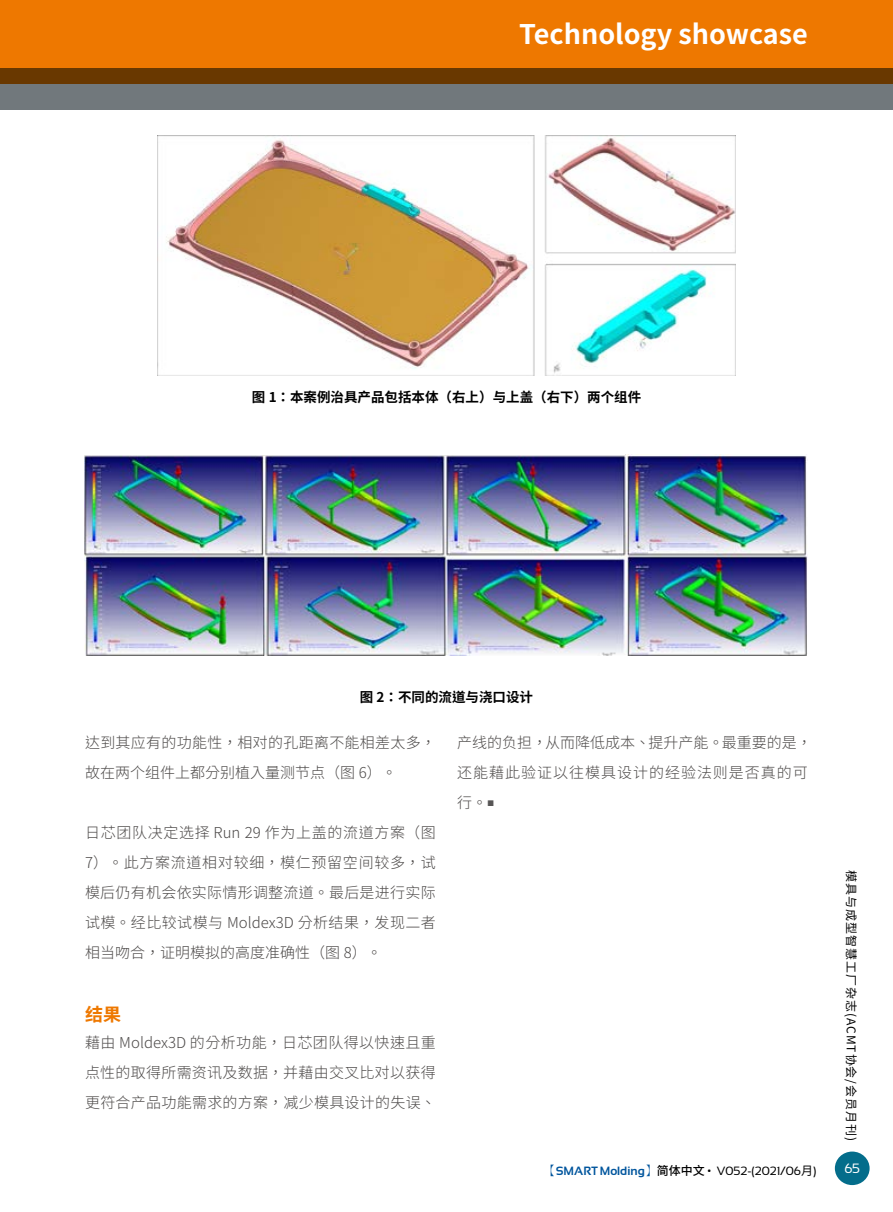
<style>
.page{position:relative;width:893px;height:1212px;background:#fff}
.page>*{position:absolute;margin:0;border:0;box-sizing:border-box;transform-origin:0 0}
.t1{font:700 27px "Noto Sans CJ Ktc";color:#fff}
.t2{font:700 18px "Noto Sans CJ Ktc";color:#ee7800}
.t3{font:300 15px/30px "Noto Sans CJ Ktc";letter-spacing:.02em;color:#4c4948;text-align:justify}
.t4{font:300 15px/30px "Noto Sans CJ Ktc";letter-spacing:.065em;color:#4c4948}
.t5{font:700 13.5px "Noto Sans CJ Ktc";color:#000}
.t6{font:13.5px "Sansation";color:#fff}
.t7{font:12px "Sansation";color:#000}
.t8{font:12px "Noto Sans CJ Ktc";letter-spacing:.08em;color:#000}
.s1{font-family:"Adobe Ming Std";font-weight:300;color:#00559d}
.s2{font-weight:700;color:#00559d}
.s3{font-family:"Noto Sans CJ Ktc";font-weight:500}
.s4{font-family:"Noto Sans CJ Ktc"}
</style>
<div class="page">
<div style="left:835px;top:1151px;width:35px;height:34px;background:#046d8b;border-radius:50%"></div>
<div style="left:0;top:0;width:893px;height:84px;background:#ee7800"></div>
<svg style="left:0;top:68px;width:893px;height:41px;background:#6d5f4b"></svg>
<img style="left:157px;top:135px;width:579px;height:240px">
<img style="left:85px;top:454px;width:723px;height:202px">
<h1 class="t1" style="left:519px;top:19px;width:290px">Technology showcase</h1>
<p class="t5" style="left:252px;top:389px;width:391px">图 1：本案例治具产品包括本体（右上）与上盖（右下）两个组件</p>
<p class="t5" style="left:360px;top:689px;width:175px">图 2：不同的流道与浇口设计</p>
<p class="t4" style="left:457px;top:728px;width:356px">产线的负担，从而降低成本、提升产能。最重要的是，还能藉此验证以往模具设计的经验法则是否真的可行。<sup>■</sup></p>
<p class="t3" style="left:85px;top:728px;width:352px">达到其应有的功能性，相对的孔距离不能相差太多，故在两个组件上都分别植入量测节点（图 6）。</p>
<p class="t3" style="left:85px;top:818px;width:352px">日芯团队决定选择 Run 29 作为上盖的流道方案（图7）。此方案流道相对较细，模仁预留空间较多，试模后仍有机会依实际情形调整流道。最后是进行实际试模。经比较试模与 Moldex3D 分析结果，发现二者相当吻合，证明模拟的高度准确性（图 8）。</p>
<p class="t2" style="left:85px;top:1004px;width:37px">结果</p>
<p class="t3" style="left:85px;top:1028px;width:352px">藉由 Moldex3D 的分析功能，日芯团队得以快速且重点性的取得所需资讯及数据，并藉由交叉比对以获得更符合产品功能需求的方案，减少模具设计的失误、</p>
<p class="t8" style="left:858px;top:870px;width:272px;rotate:90deg">模具与成型智慧工厂杂志(ACMT协会/会员月刊)</p>
<p class="t7" style="left:544px;top:1164px;width:274px"><span class="s1">【</span><span class="s2">SMART Molding</span><span class="s1">】</span><span class="s3">简体中文</span> • V052-(2021/06<span class="s4">月</span>)</p>
<p class="t6" style="left:844px;top:1161px;width:17px">65</p>
</div>
